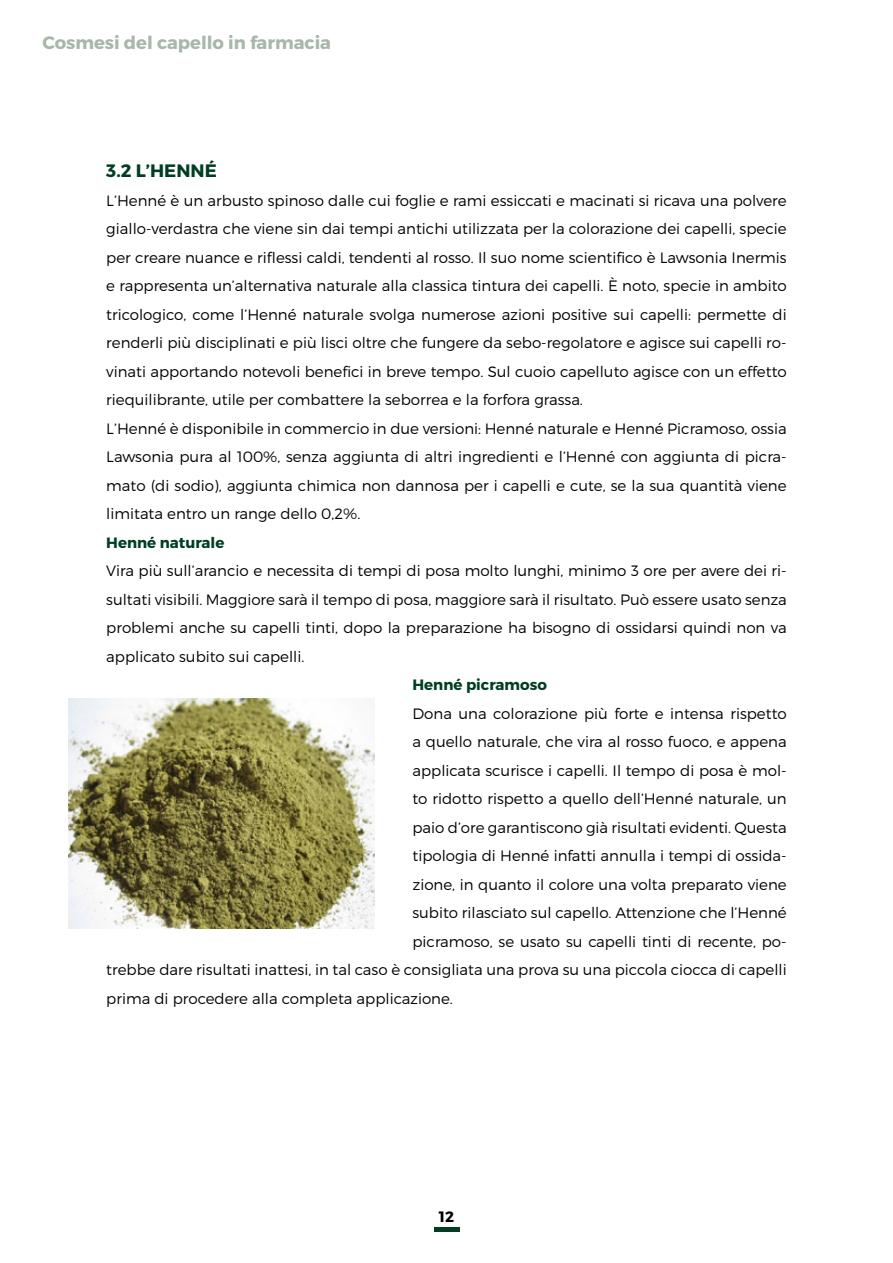
<style>
.page{position:relative;width:893px;height:1263px;background:#fff}
.page>*{position:absolute;margin:0;border:0;box-sizing:border-box;transform-origin:0 0}
.t1{font:700 18px "Montserrat";color:#a7b7a9}
.t2{font:700 18px "Montserrat";color:#003e23}
.t3{font:300 15px/28.5px "Montserrat";color:#000}
.t4{font:700 15px "Montserrat";color:#003e23}
.t5{font:700 15px "Montserrat";color:#000}
</style>
<div class="page">
<div style="left:434px;top:1227px;width:25px;height:5px;background:#003e23"></div>
<img style="left:68px;top:698px;width:306px;height:230px">
<p class="t1" style="left:43px;top:32px;width:290px">Cosmesi del capello in farmacia</p>
<p class="t2" style="left:106px;top:160px;width:112px">3.2 L’HENNÉ</p>
<p class="t3" style="left:106px;top:186px;width:682px">L’Henné è un arbusto spinoso dalle cui foglie e rami essiccati e macinati si ricava una polvere giallo-verdastra che viene sin dai tempi antichi utilizzata per la colorazione dei capelli, specie per creare nuance e riflessi caldi, tendenti al rosso. Il suo nome scientifico è Lawsonia Inermis e rappresenta un’alternativa naturale alla classica tintura dei capelli. È noto, specie in ambito tricologico, come l’Henné naturale svolga numerose azioni positive sui capelli: permette di renderli più disciplinati e più lisci oltre che fungere da sebo-regolatore e agisce sui capelli ro&shy;vinati apportando notevoli benefici in breve tempo. Sul cuoio capelluto agisce con un effetto riequilibrante, utile per combattere la seborrea e la forfora grassa.<br>L’Henné è disponibile in commercio in due versioni: Henné naturale e Henné Picramoso, ossia Lawsonia pura al 100%, senza aggiunta di altri ingredienti e l’Henné con aggiunta di picra&shy;mato (di sodio), aggiunta chimica non dannosa per i capelli e cute, se la sua quantità viene limitata entro un range dello 0,2%.</p>
<p class="t4" style="left:106px;top:533px;width:120px">Henné naturale</p>
<p class="t3" style="left:106px;top:556px;width:682px;text-align:justify">Vira più sull’arancio e necessita di tempi di posa molto lunghi, minimo 3 ore per avere dei ri&shy;sultati visibili. Maggiore sarà il tempo di posa, maggiore sarà il risultato. Può essere usato senza problemi anche su capelli tinti, dopo la preparazione ha bisogno di ossidarsi quindi non va applicato subito sui capelli.</p>
<p class="t4" style="left:412px;top:676px;width:136px">Henné picramoso</p>
<p class="t3" style="left:412px;top:699px;width:376px">Dona una colorazione più forte e intensa rispetto</p>
<p class="t3" style="left:412px;top:727px;width:376px">a quello naturale, che vira al rosso fuoco, e appena</p>
<p class="t3" style="left:412px;top:756px;width:376px">applicata scurisce i capelli. Il tempo di posa è mol-</p>
<p class="t3" style="left:412px;top:784px;width:376px">to ridotto rispetto a quello dell’Henné naturale, un</p>
<p class="t3" style="left:412px;top:813px;width:376px">paio d’ore garantiscono già risultati evidenti. Questa</p>
<p class="t3" style="left:412px;top:841px;width:376px">tipologia di Henné infatti annulla i tempi di ossida-</p>
<p class="t3" style="left:412px;top:870px;width:376px">zione, in quanto il colore una volta preparato viene</p>
<p class="t3" style="left:412px;top:898px;width:376px">subito rilasciato sul capello. Attenzione che l’Henné</p>
<p class="t3" style="left:412px;top:927px;width:376px">picramoso, se usato su capelli tinti di recente, po-</p>
<p class="t3" style="left:106px;top:955px;width:682px">trebbe dare risultati inattesi, in tal caso è consigliata una prova su una piccola ciocca di capelli</p>
<p class="t3" style="left:106px;top:984px;width:348px">prima di procedere alla completa applicazione.</p>
<p class="t5" style="left:439px;top:1207px;width:17px">12</p>
</div>
